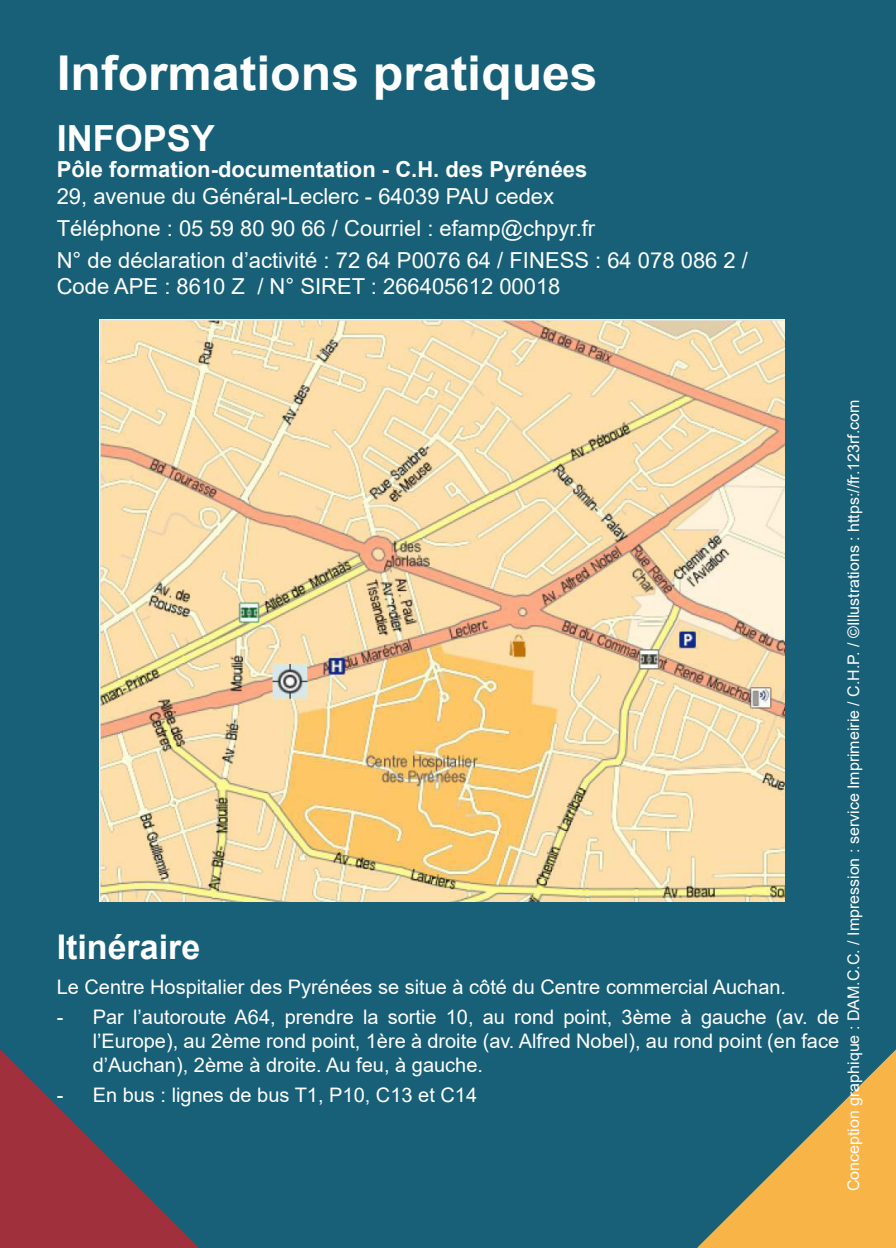
<style>
.page{position:relative;width:896px;height:1248px;background:#fff}
.page>*{position:absolute;margin:0;border:0;box-sizing:border-box;transform-origin:0 0}
.t1{font:700 48px "Arial";color:#fff;scale:1.04 1}
.t2{font:700 36px "Arial";color:#fff}
.t3{font:700 34px "Arial";color:#fff}
.t4{font:22px "Arial";color:#fff}
.t5{font:700 22px "Arial";color:#fff}
.t6{font:20px/24px "Arial";color:#fff;text-align:justify}
.t7{font:16px "Arial";color:#fff}
</style>
<div class="page">
<div style="left:0;top:0;width:896px;height:1247px;background:#176078"></div>
<img style="left:99px;top:319px;width:685px;height:582px">
<svg style="left:0;top:1049px;width:198px;height:198px"></svg>
<svg style="left:698px;top:1049px;width:198px;height:198px"></svg>
<p class="t1" style="left:57px;top:39px;width:522px">Informations pratiques</p>
<p class="t2" style="left:57px;top:113px;width:160px">INFOPSY</p>
<p class="t5" style="left:57px;top:154px;width:532px">Pôle formation-documentation - C.H. des Pyrénées</p>
<p class="t4" style="left:57px;top:181px;width:499px">29, avenue du Général-Leclerc - 64039 PAU cedex</p>
<p class="t4" style="left:57px;top:213px;width:540px">Téléphone : 05 59 80 90 66 / Courriel : efamp@chpyr.fr</p>
<p class="t4" style="left:57px;top:245px;width:693px">N° de déclaration d’activité : 72 64 P0076 64 / FINESS : 64 078 086 2 /</p>
<p class="t4" style="left:57px;top:271px;width:505px">Code APE : 8610 Z / N° SIRET : 266405612 00018</p>
<p class="t3" style="left:57px;top:922px;width:145px">Itinéraire</p>
<p class="t6" style="left:57px;top:974px;width:731px">Le Centre Hospitalier des Pyrénées se situe à côté du Centre commercial Auchan.</p>
<p class="t6" style="left:93px;top:1004px;width:748px;text-indent:-36px">- Par l’autoroute A64, prendre la sortie 10, au rond point, 3ème à gauche (av. de l’Europe), au 2ème rond point, 1ère à droite (av. Alfred Nobel), au rond point (en face d’Auchan), 2ème à droite. Au feu, à gauche.</p>
<p class="t6" style="left:57px;top:1082px;width:422px">- En bus : lignes de bus T1, P10, C13 et C14</p>
<p class="t7" style="left:842px;top:1191px;width:793px;rotate:-90deg">Conception graphique : DAM.C.C. / Impression : service Imprimeirie / C.H.P. / ©Illustrations : https://fr.123rf.com</p>
</div>
